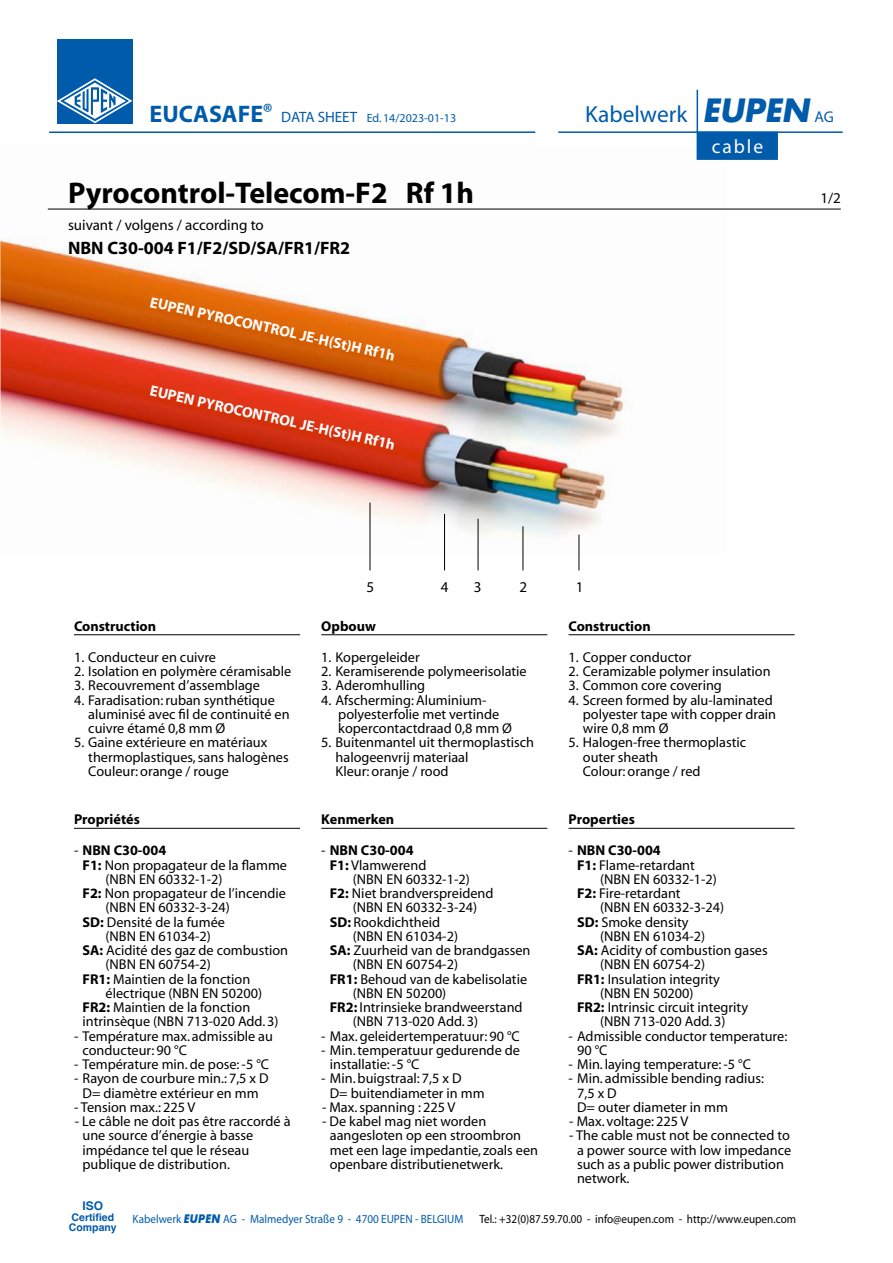
<style>
.page{position:relative;width:893px;height:1263px;background:#fff}
.page>*{position:absolute;margin:0;border:0;box-sizing:border-box;transform-origin:0 0}
.t1{font:700 30px "Myriad";color:#000}
.t2{font:700 24px "Myriad";color:#005baa}
.t3{font:23.4px "Myriad";color:#005baa}
.t4{font:19.5px "Myriad";letter-spacing:.1em;color:#fff}
.t5{font:700 18px "Myriad";color:#000}
.t6{font:700 15px "Myriad";color:#fff}
.t7{font:15px "Myriad";color:#000}
.t8{font:14.25px/14.2px "Myriad";color:#000}
.t9{font:700 14.25px "Myriad";color:#000}
.t10{font:12px "Myriad Pro";color:#000;scale:.93 1}
.t11{font:12px "Myriad Pro";color:#005baa;scale:.93 1}
.t12{font:12px "Myriad";color:#005baa}
.t13{font:700 12px "Helvetica";color:#005baa}
.t14{font:700 10.5px/10.5px "Helvetica";color:#005baa}
.s1{font-family:"Futura";font-weight:700;font-style:italic;font-size:31.2px}
.s2{font-size:15.6px}
.s3{font-size:15px}
.s4{font-weight:400}
.s5{font-weight:700}
.s6{font-family:"Futura BT";font-weight:700;font-style:italic}
</style>
<div class="page">
<img style="left:0;top:208px;width:726px;height:347px">
<hr style="left:478px;top:519px;width:1px;height:51px;background:#000">
<hr style="left:444px;top:514px;width:1px;height:56px;background:#000">
<hr style="left:370px;top:503px;width:1px;height:67px;background:#000">
<hr style="left:579px;top:535px;width:1px;height:35px;background:#000">
<hr style="left:523px;top:526px;width:1px;height:44px;background:#000">
<svg style="left:696px;top:89px;width:82px;height:71px"></svg>
<hr style="left:558px;top:131px;width:285px;height:2px;background:#005baa">
<hr style="left:49px;top:131px;width:486px;height:2px;background:#005baa">
<hr style="left:34px;top:265px;width:801px;height:1px;background:#005baa">
<div style="left:57px;top:39px;width:75px;height:85px;background:#005baa"></div>
<svg style="left:57px;top:78px;width:75px;height:45px"></svg>
<hr style="left:74px;top:634px;width:226px;height:1px;background:#000">
<hr style="left:74px;top:828px;width:226px;height:1px;background:#000">
<hr style="left:321px;top:634px;width:226px;height:1px;background:#000">
<hr style="left:321px;top:828px;width:226px;height:1px;background:#000">
<hr style="left:569px;top:634px;width:226px;height:1px;background:#000">
<hr style="left:569px;top:828px;width:226px;height:1px;background:#000">
<hr style="left:48px;top:209px;width:793px;height:1px;background:#000">
<h2 class="t2" style="left:150px;top:102px;width:115px">EUCASAFE</h2>
<h3 class="t3" style="left:585px;top:102px;width:250px">Kabelwerk <span class="s1">EUPEN</span> <span class="s2">AG</span></h3>
<p class="t12" style="left:263px;top:112px;width:194px"><sup>®</sup> <span class="s3">DATA SHEET</span> Ed. 14/2023-01-13</p>
<h1 class="t1" style="left:68px;top:178px;width:408px">Pyrocontrol-Telecom-F2 Rf 1h</h1>
<p class="t7" style="left:68px;top:218px;width:197px">suivant / volgens / according to</p>
<p class="t5" style="left:68px;top:239px;width:284px">NBN C30-004 F1/F2/SD/SA/FR1/FR2</p>
<p class="t6" style="left:152px;top:295px;width:252px;rotate:12deg">EUPEN PYROCONTROL JE-H(St)H Rf1h</p>
<p class="t6" style="left:152px;top:384px;width:252px;rotate:12deg">EUPEN PYROCONTROL JE-H(St)H Rf1h</p>
<h3 class="t4" style="left:712px;top:137px;width:53px">cable</h3>
<p class="t7" style="left:820px;top:191px;width:22px">1/2</p>
<p class="t9" style="left:74px;top:618px;width:84px">Construction</p>
<p class="t8" style="left:74px;top:651px;width:144px">1. Conducteur en cuivre</p>
<p class="t8" style="left:74px;top:665px;width:219px">2. Isolation en polymère céramisable</p>
<p class="t8" style="left:74px;top:679px;width:187px">3. Recouvrement d’assemblage</p>
<p class="t8" style="left:88px;top:693px;width:203px;text-indent:-14px">4. Faradisation: ruban synthétique aluminisé avec fil de continuité en cuivre étamé 0,8 mm Ø</p>
<p class="t8" style="left:88px;top:736px;width:202px;text-indent:-14px">5. Gaine extérieure en matériaux thermoplastiques, sans halogènes<br>Couleur: orange / rouge</p>
<p class="t9" style="left:74px;top:812px;width:67px">Propriétés</p>
<p class="t9" style="left:74px;top:843px;width:94px"><span class="s4">-</span> NBN C30-004</p>
<p class="t8" style="left:83px;top:858px;width:206px"><span class="s5">F1:</span> Non propagateur de la flamme</p>
<p class="t8" style="left:106px;top:873px;width:118px">(NBN EN 60332-1-2)</p>
<p class="t8" style="left:83px;top:887px;width:205px"><span class="s5">F2:</span> Non propagateur de l’incendie</p>
<p class="t8" style="left:106px;top:901px;width:126px">(NBN EN 60332-3-24)</p>
<p class="t8" style="left:83px;top:915px;width:144px"><span class="s5">SD:</span> Densité de la fumée</p>
<p class="t8" style="left:106px;top:930px;width:107px">(NBN EN 61034-2)</p>
<p class="t8" style="left:83px;top:944px;width:207px"><span class="s5">SA:</span> Acidité des gaz de combustion</p>
<p class="t8" style="left:106px;top:958px;width:107px">(NBN EN 60754-2)</p>
<p class="t8" style="left:83px;top:972px;width:169px"><span class="s5">FR1:</span> Maintien de la fonction</p>
<p class="t8" style="left:106px;top:987px;width:158px">électrique (NBN EN 50200)</p>
<p class="t8" style="left:83px;top:1001px;width:169px"><span class="s5">FR2:</span> Maintien de la fonction</p>
<p class="t8" style="left:83px;top:1015px;width:198px">intrinsèque (NBN 713-020 Add. 3)</p>
<p class="t8" style="left:83px;top:1029px;width:192px;text-indent:-9px">- Température max. admissible au conducteur: 90 °C</p>
<p class="t8" style="left:74px;top:1058px;width:197px">- Température min. de pose: -5 °C</p>
<p class="t8" style="left:74px;top:1072px;width:196px;text-align:center">- Rayon de courbure min.: 7,5 x D<br>D= diamètre extérieur en mm</p>
<p class="t8" style="left:74px;top:1101px;width:123px">- Tension max.: 225 V</p>
<p class="t8" style="left:83px;top:1115px;width:210px;text-indent:-8px">- Le câble ne doit pas être raccordé à une source d’énergie à basse impédance tel que le réseau publique de distribution.</p>
<p class="t7" style="left:366px;top:580px;width:9px">5</p>
<p class="t7" style="left:441px;top:580px;width:9px">4</p>
<p class="t7" style="left:474px;top:580px;width:9px">3</p>
<p class="t7" style="left:519px;top:580px;width:9px">2</p>
<p class="t7" style="left:576px;top:580px;width:9px">1</p>
<p class="t9" style="left:321px;top:618px;width:56px">Opbouw</p>
<p class="t8" style="left:321px;top:651px;width:100px">1. Kopergeleider</p>
<p class="t8" style="left:321px;top:665px;width:207px">2. Keramiserende polymeerisolatie</p>
<p class="t8" style="left:321px;top:679px;width:105px">3. Aderomhulling</p>
<p class="t8" style="left:338px;top:693px;width:175px;text-indent:-17px">4. Afscherming: Aluminium&shy;polyesterfolie met vertinde kopercontactdraad 0,8 mm Ø</p>
<p class="t8" style="left:336px;top:736px;width:200px;text-indent:-14px">5. Buitenmantel uit thermoplastisch halogeenvrij materiaal<br>Kleur: oranje / rood</p>
<p class="t9" style="left:321px;top:812px;width:74px">Kenmerken</p>
<p class="t9" style="left:321px;top:843px;width:94px"><span class="s4">-</span> NBN C30-004</p>
<p class="t8" style="left:330px;top:858px;width:98px"><span class="s5">F1:</span> Vlamwerend</p>
<p class="t8" style="left:353px;top:873px;width:118px">(NBN EN 60332-1-2)</p>
<p class="t8" style="left:330px;top:887px;width:165px"><span class="s5">F2:</span> Niet brandverspreidend</p>
<p class="t8" style="left:353px;top:901px;width:126px">(NBN EN 60332-3-24)</p>
<p class="t8" style="left:330px;top:915px;width:112px"><span class="s5">SD:</span> Rookdichtheid</p>
<p class="t8" style="left:353px;top:930px;width:107px">(NBN EN 61034-2)</p>
<p class="t8" style="left:330px;top:944px;width:202px"><span class="s5">SA:</span> Zuurheid van de brandgassen</p>
<p class="t8" style="left:353px;top:958px;width:107px">(NBN EN 60754-2)</p>
<p class="t8" style="left:330px;top:972px;width:199px"><span class="s5">FR1:</span> Behoud van de kabelisolatie</p>
<p class="t8" style="left:353px;top:987px;width:95px">(NBN EN 50200)</p>
<p class="t8" style="left:330px;top:1001px;width:194px"><span class="s5">FR2:</span> Intrinsieke brandweerstand</p>
<p class="t8" style="left:353px;top:1015px;width:127px">(NBN 713-020 Add. 3)</p>
<p class="t8" style="left:321px;top:1029px;width:200px">- Max. geleidertemperatuur: 90 °C</p>
<p class="t8" style="left:330px;top:1044px;width:192px;text-indent:-9px">- Min. temperatuur gedurende de installatie: -5 °C</p>
<p class="t8" style="left:330px;top:1072px;width:156px;text-indent:-9px">- Min. buigstraal: 7,5 x D<br>D= buitendiameter in mm</p>
<p class="t8" style="left:322px;top:1101px;width:135px">- Max. spanning : 225 V</p>
<p class="t8" style="left:330px;top:1115px;width:210px;text-indent:-8px">- De kabel mag niet worden aangesloten op een stroombron met een lage impedantie, zoals een openbare distributienetwerk.</p>
<p class="t9" style="left:569px;top:618px;width:84px">Construction</p>
<p class="t8" style="left:569px;top:651px;width:124px">1. Copper conductor</p>
<p class="t8" style="left:569px;top:665px;width:204px">2. Ceramizable polymer insulation</p>
<p class="t8" style="left:569px;top:679px;width:155px">3. Common core covering</p>
<p class="t8" style="left:583px;top:693px;width:195px;text-indent:-14px">4. Screen formed by alu-laminated polyester tape with copper drain wire 0,8 mm Ø</p>
<p class="t8" style="left:583px;top:736px;width:165px;text-indent:-14px">5. Halogen-free thermoplastic outer sheath<br>Colour: orange / red</p>
<p class="t9" style="left:569px;top:812px;width:68px">Properties</p>
<p class="t9" style="left:569px;top:843px;width:94px"><span class="s4">-</span> NBN C30-004</p>
<p class="t8" style="left:577px;top:858px;width:119px"><span class="s5">F1:</span> Flame-retardant</p>
<p class="t8" style="left:600px;top:873px;width:118px">(NBN EN 60332-1-2)</p>
<p class="t8" style="left:577px;top:887px;width:105px"><span class="s5">F2:</span> Fire-retardant</p>
<p class="t8" style="left:600px;top:901px;width:126px">(NBN EN 60332-3-24)</p>
<p class="t8" style="left:577px;top:915px;width:113px"><span class="s5">SD:</span> Smoke density</p>
<p class="t8" style="left:600px;top:930px;width:107px">(NBN EN 61034-2)</p>
<p class="t8" style="left:577px;top:944px;width:192px"><span class="s5">SA:</span> Acidity of combustion gases</p>
<p class="t8" style="left:600px;top:958px;width:107px">(NBN EN 60754-2)</p>
<p class="t8" style="left:577px;top:972px;width:144px"><span class="s5">FR1:</span> Insulation integrity</p>
<p class="t8" style="left:600px;top:987px;width:95px">(NBN EN 50200)</p>
<p class="t8" style="left:577px;top:1001px;width:173px"><span class="s5">FR2:</span> Intrinsic circuit integrity</p>
<p class="t8" style="left:600px;top:1015px;width:127px">(NBN 713-020 Add. 3)</p>
<p class="t8" style="left:577px;top:1029px;width:212px;text-indent:-9px">- Admissible conductor temperature:<br>90 °C</p>
<p class="t8" style="left:569px;top:1058px;width:184px">- Min. laying temperature: -5 °C</p>
<p class="t8" style="left:577px;top:1072px;width:188px;text-indent:-9px">- Min. admissible bending radius:<br>7,5 x D<br>D= outer diameter in mm</p>
<p class="t8" style="left:569px;top:1115px;width:121px">- Max. voltage: 225 V</p>
<p class="t8" style="left:577px;top:1129px;width:216px;text-indent:-8px">- The cable must not be connected to a power source with low impedance such as a public power distribution network.</p>
<p class="t13" style="left:83px;top:1199px;width:22px">ISO</p>
<p class="t14" style="left:69px;top:1213px;width:49px">Certified<br>Company</p>
<p class="t11" style="left:133px;top:1211px;width:357px">Kabelwerk <span class="s6">EUPEN</span> AG - Malmedyer Straße 9 - 4700 EUPEN - BELGIUM</p>
<p class="t10" style="left:479px;top:1211px;width:342px">Tel.: +32(0)87.59.70.00 - info@eupen.com - http://www.eupen.com</p>
</div>
